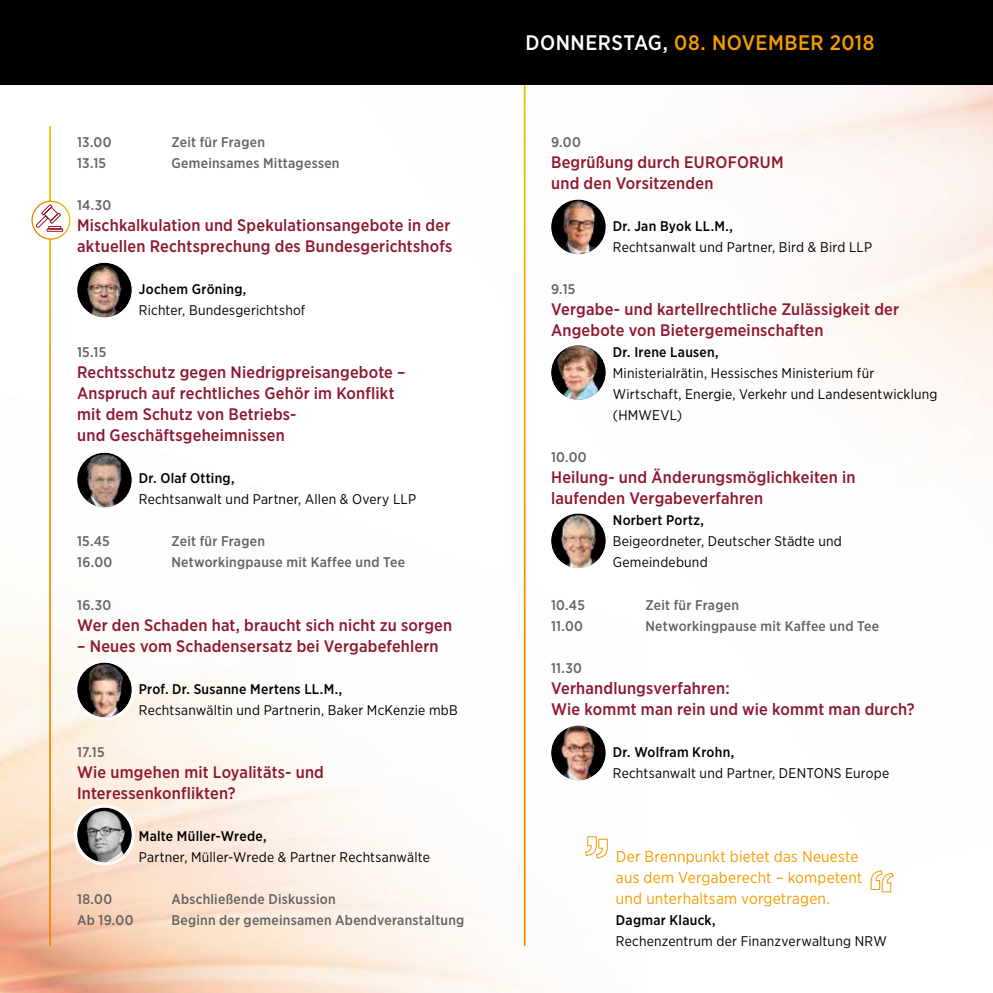
<style>
.page{position:relative;width:993px;height:993px;background:#fff}
.page>*{position:absolute;margin:0;border:0;box-sizing:border-box;transform-origin:0 0}
.t1{font:500 21px "Gotham Narrow";letter-spacing:.02em;color:#f59c00}
.t2{font:500 16.62px/21px "Gotham Narrow";letter-spacing:.01em;color:#8e172f}
.t3{font:15.75px/21px "Gotham Narrow";letter-spacing:.01em;color:#f59c00}
.t4{font:14px/21px "Gotham Narrow";letter-spacing:.015em;color:#000}
.t5{font:500 14px "Gotham Narrow";letter-spacing:.02em;color:#646363}
.t6{font:500 14px "Gotham Narrow";letter-spacing:.02em;color:#000}
.s1{color:#fff}
</style>
<div class="page">
<img style="left:0;top:626px;width:524px;height:366px">
<img style="left:321px;top:84px;width:671px;height:870px">
<img style="left:78px;top:264px;width:52px;height:52px">
<div style="left:74px;top:259px;width:61px;height:61px;border:3px solid #fff;border-radius:50%"></div>
<img style="left:78px;top:454px;width:53px;height:52px">
<div style="left:74px;top:449px;width:61px;height:61px;border:3px solid #fff;border-radius:50%"></div>
<svg style="left:77px;top:662px;width:55px;height:55px"></svg>
<img style="left:82px;top:663px;width:47px;height:54px">
<div style="left:74px;top:659px;width:61px;height:61px;border:3px solid #fff;border-radius:50%"></div>
<svg style="left:77px;top:807px;width:55px;height:55px"></svg>
<img style="left:82px;top:809px;width:46px;height:53px">
<div style="left:74px;top:804px;width:61px;height:61px;border:3px solid #fff;border-radius:50%"></div>
<img style="left:551px;top:200px;width:54px;height:54px">
<div style="left:547px;top:196px;width:62px;height:61px;border:3px solid #fff;border-radius:50%"></div>
<img style="left:551px;top:345px;width:54px;height:55px;border-radius:27px">
<div style="left:547px;top:342px;width:62px;height:61px;border:3px solid #fff;border-radius:50%"></div>
<img style="left:551px;top:513px;width:54px;height:55px">
<div style="left:547px;top:510px;width:62px;height:61px;border:3px solid #fff;border-radius:50%"></div>
<img style="left:551px;top:725px;width:54px;height:55px;border-radius:27px">
<div style="left:547px;top:722px;width:62px;height:61px;border:3px solid #fff;border-radius:50%"></div>
<hr style="left:49px;top:126px;width:2px;height:819px;background:#fff">
<hr style="left:523px;top:84px;width:2px;height:861px;background:#fff">
<div style="left:0;top:0;width:992px;height:84px;background:#000"></div>
<svg style="left:32px;top:201px;width:38px;height:38px"></svg>
<div style="left:31px;top:201px;width:39px;height:39px;border:1px solid #fff;border-radius:50%"></div>
<svg style="left:35px;top:203px;width:28px;height:29px"></svg>
<svg style="left:584px;top:835px;width:24px;height:23px"></svg>
<svg style="left:870px;top:869px;width:23px;height:23px"></svg>
<p class="t5" style="left:77px;top:133px;width:36px">13.00</p>
<p class="t5" style="left:171px;top:133px;width:95px">Zeit für Fragen</p>
<p class="t5" style="left:77px;top:154px;width:30px">13.15</p>
<p class="t5" style="left:171px;top:154px;width:169px">Gemeinsames Mittagessen</p>
<p class="t5" style="left:77px;top:196px;width:36px">14.30</p>
<p class="t2" style="left:77px;top:214px;width:376px">Mischkalkulation und Spekulationsangebote in der aktuellen Rechtsprechung des Bundesgerichtshofs</p>
<p class="t6" style="left:139px;top:280px;width:109px">Jochem Gröning,</p>
<p class="t4" style="left:139px;top:299px;width:168px">Richter, Bundesgerichtshof</p>
<p class="t5" style="left:77px;top:343px;width:31px">15.15</p>
<p class="t2" style="left:77px;top:361px;width:330px">Rechtsschutz gegen Niedrigpreisangebote – Anspruch auf rechtliches Gehör im Konflikt mit dem Schutz von Betriebs-<br>und Geschäftsgeheimnissen</p>
<p class="t6" style="left:139px;top:469px;width:97px">Dr. Olaf Otting,</p>
<p class="t4" style="left:139px;top:488px;width:279px">Rechtsanwalt und Partner, Allen &amp; Overy LLP</p>
<p class="t5" style="left:77px;top:532px;width:34px">15.45</p>
<p class="t5" style="left:171px;top:532px;width:95px">Zeit für Fragen</p>
<p class="t5" style="left:77px;top:553px;width:37px">16.00</p>
<p class="t5" style="left:171px;top:553px;width:235px">Networkingpause mit Kaffee und Tee</p>
<p class="t5" style="left:77px;top:595px;width:36px">16.30</p>
<p class="t2" style="left:77px;top:613px;width:376px">Wer den Schaden hat, braucht sich nicht zu sorgen</p>
<p class="t2" style="left:77px;top:634px;width:363px">– Neues vom Schadensersatz bei Vergabefehlern</p>
<p class="t6" style="left:139px;top:679px;width:205px">Prof. Dr. Susanne Mertens LL.M.,</p>
<p class="t4" style="left:139px;top:698px;width:320px">Rechtsanwältin und Partnerin, Baker McKenzie mbB</p>
<p class="t5" style="left:77px;top:742px;width:29px">17.15</p>
<p class="t2" style="left:77px;top:760px;width:248px">Wie umgehen mit Loyalitäts- und<br>Interessenkonflikten?</p>
<p class="t6" style="left:139px;top:826px;width:129px">Malte Müller-Wrede,</p>
<p class="t4" style="left:139px;top:845px;width:292px">Partner, Müller-Wrede &amp; Partner Rechtsanwälte</p>
<p class="t5" style="left:77px;top:889px;width:37px">18.00</p>
<p class="t5" style="left:171px;top:889px;width:166px">Abschließende Diskussion</p>
<p class="t5" style="left:77px;top:910px;width:58px">Ab 19.00</p>
<p class="t5" style="left:171px;top:910px;width:294px">Beginn der gemeinsamen Abendveranstaltung</p>
<p class="t1" style="left:525px;top:29px;width:350px"><span class="s1">DONNERSTAG,</span> 08. NOVEMBER 2018</p>
<p class="t5" style="left:551px;top:133px;width:31px">9.00</p>
<p class="t2" style="left:551px;top:151px;width:234px">Begrüßung durch EUROFORUM und den Vorsitzenden</p>
<p class="t6" style="left:612px;top:217px;width:121px">Dr. Jan Byok LL.M.,</p>
<p class="t4" style="left:612px;top:236px;width:260px">Rechtsanwalt und Partner, Bird &amp; Bird LLP</p>
<p class="t5" style="left:551px;top:280px;width:26px">9.15</p>
<p class="t2" style="left:551px;top:298px;width:349px">Vergabe- und kartellrechtliche Zulässigkeit der<br>Angebote von Bietergemeinschaften</p>
<p class="t6" style="left:612px;top:343px;width:107px">Dr. Irene Lausen,</p>
<p class="t4" style="left:612px;top:362px;width:326px">Ministerialrätin, Hessisches Ministerium für<br>Wirtschaft, Energie, Verkehr und Landesentwicklung (HMWEVL)</p>
<p class="t5" style="left:551px;top:448px;width:37px">10.00</p>
<p class="t2" style="left:551px;top:466px;width:306px">Heilung- und Änderungsmöglichkeiten in laufenden Vergabeverfahren</p>
<p class="t6" style="left:612px;top:511px;width:92px">Norbert Portz,</p>
<p class="t4" style="left:612px;top:530px;width:230px">Beigeordneter, Deutscher Städte und<br>Gemeindebund</p>
<p class="t5" style="left:551px;top:595px;width:35px">10.45</p>
<p class="t5" style="left:645px;top:595px;width:95px">Zeit für Fragen</p>
<p class="t5" style="left:551px;top:616px;width:33px">11.00</p>
<p class="t5" style="left:645px;top:616px;width:235px">Networkingpause mit Kaffee und Tee</p>
<p class="t5" style="left:551px;top:658px;width:32px">11.30</p>
<p class="t2" style="left:551px;top:676px;width:365px">Verhandlungsverfahren:<br>Wie kommt man rein und wie kommt man durch?</p>
<p class="t6" style="left:612px;top:742px;width:123px">Dr. Wolfram Krohn,</p>
<p class="t4" style="left:612px;top:761px;width:278px">Rechtsanwalt und Partner, DENTONS Europe</p>
<p class="t3" style="left:615px;top:845px;width:248px">Der Brennpunkt bietet das Neueste aus dem Vergaberecht – kompetent und unterhaltsam vorgetragen.</p>
<p class="t6" style="left:615px;top:910px;width:101px">Dagmar Klauck,</p>
<p class="t4" style="left:615px;top:929px;width:272px">Rechenzentrum der Finanzverwaltung NRW</p>
</div>
